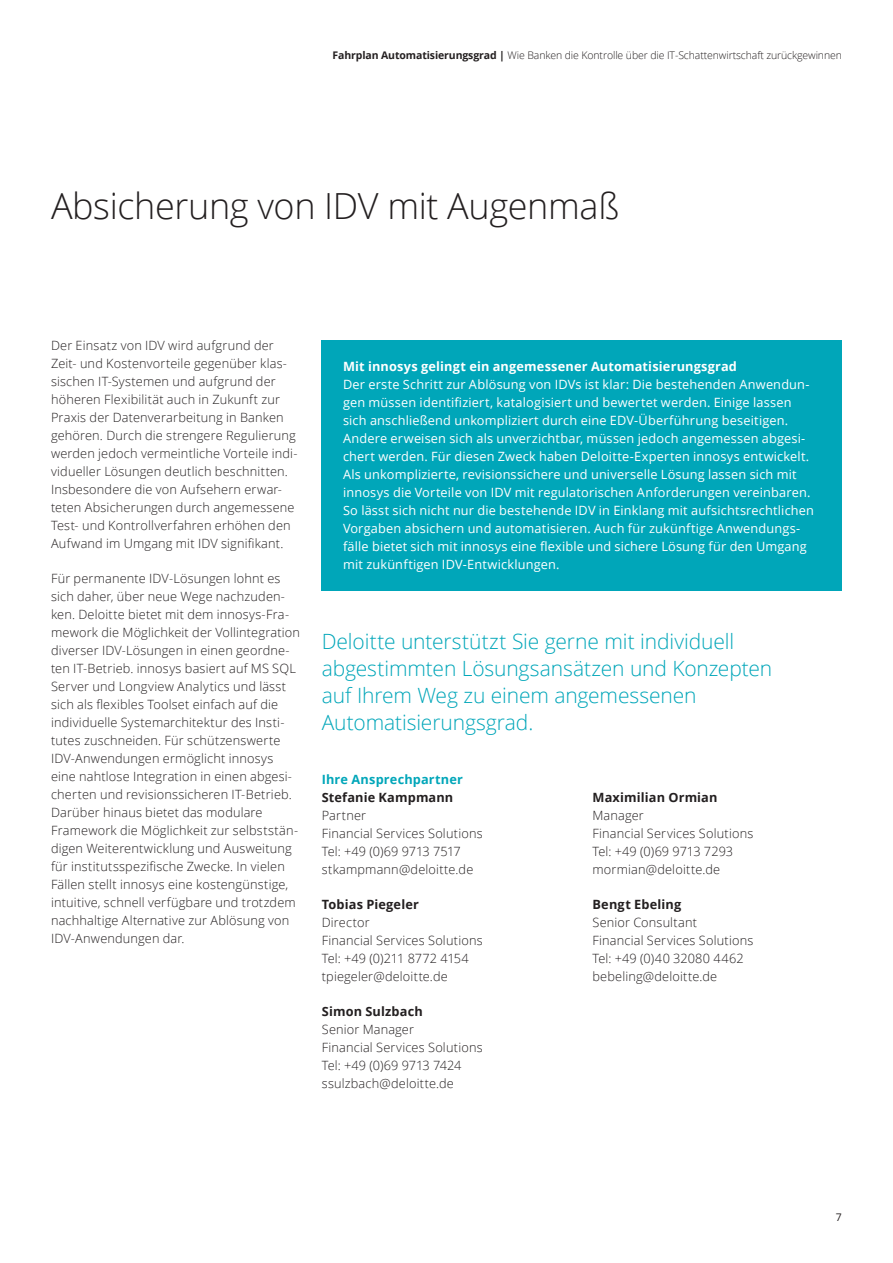
<style>
.page{position:relative;width:893px;height:1263px;background:#fff}
.page>*{position:absolute;margin:0;border:0;box-sizing:border-box;transform-origin:0 0}
.t1{font:300 36px "Open Sans";letter-spacing:-.01em;color:#231f20}
.t2{font:300 21px/27px "Open Sans";letter-spacing:-.005em;color:#00a6b9}
.t3{font:300 12.75px/18px "Open Sans";letter-spacing:.01em;color:#231f20}
.t4{font:12.75px/18px "Open Sans";letter-spacing:.015em;color:#fff}
.t5{font:700 12.75px "Open Sans";letter-spacing:.01em;color:#231f20}
.t6{font:700 12.75px "Open Sans";letter-spacing:.015em;color:#fff}
.t7{font:700 12.75px "Open Sans";letter-spacing:.015em;color:#00a6b9}
.t8{font:300 10.5px "Open Sans";letter-spacing:-.01em;color:#231f20}
.t9{font:10.5px "Open Sans";color:#231f20}
.s1{font-weight:700}
</style>
<div class="page">
<div style="left:322px;top:340px;width:520px;height:250px;background:#00a6b9"></div>
<p class="t8" style="left:332px;top:48px;width:511px"><span class="s1">Fahrplan Automatisierungsgrad |</span> Wie Banken die Kontrolle über die IT-Schattenwirtschaft zurückgewinnen</p>
<h1 class="t1" style="left:51px;top:181px;width:570px">Absicherung von IDV mit Augenmaß</h1>
<p class="t3" style="left:51px;top:336px;width:248px">Der Einsatz von IDV wird aufgrund der Zeit- und Kostenvorteile gegenüber klas&shy;sischen IT-Systemen und aufgrund der höheren Flexibilität auch in Zukunft zur Praxis der Datenverarbeitung in Banken gehören. Durch die strengere Regulierung werden jedoch vermeintliche Vorteile indi&shy;vidueller Lösungen deutlich beschnitten.<br>Insbesondere die von Aufsehern erwar&shy;teten Absicherungen durch angemessene Test- und Kontrollverfahren erhöhen den Aufwand im Umgang mit IDV signifikant.</p>
<p class="t3" style="left:51px;top:569px;width:251px">Für permanente IDV-Lösungen lohnt es sich daher, über neue Wege nachzuden&shy;ken. Deloitte bietet mit dem innosys-Fra&shy;mework die Möglichkeit der Vollintegration diverser IDV-Lösungen in einen geordne&shy;ten IT-Betrieb. innosys basiert auf MS SQL Server und Longview Analytics und lässt sich als flexibles Toolset einfach auf die individuelle Systemarchitektur des Insti&shy;tutes zuschneiden. Für schützenswerte IDV-Anwendungen ermöglicht innosys eine nahtlose Integration in einen abgesi&shy;cherten und revisionssicheren IT-Betrieb.<br>Darüber hinaus bietet das modulare Framework die Möglichkeit zur selbststän&shy;digen Weiterentwicklung und Ausweitung für institutsspezifische Zwecke. In vielen Fällen stellt innosys eine kostengünstige, intuitive, schnell verfügbare und trotzdem nachhaltige Alternative zur Ablösung von IDV-Anwendungen dar.</p>
<p class="t6" style="left:343px;top:358px;width:395px">Mit innosys gelingt ein angemessener Automatisierungsgrad</p>
<p class="t4" style="left:343px;top:375px;width:473px">Der erste Schritt zur Ablösung von IDVs ist klar: Die bestehenden Anwendun&shy;gen müssen identifiziert, katalogisiert und bewertet werden. Einige lassen sich anschließend unkompliziert durch eine EDV-Überführung beseitigen.<br>Andere erweisen sich als unverzichtbar, müssen jedoch angemessen abgesi&shy;chert werden. Für diesen Zweck haben Deloitte-Experten innosys entwickelt.<br>Als unkomplizierte, revisionssichere und universelle Lösung lassen sich mit innosys die Vorteile von IDV mit regulatorischen Anforderungen vereinbaren.<br>So lässt sich nicht nur die bestehende IDV in Einklang mit aufsichtsrechtlichen Vorgaben absichern und automatisieren. Auch für zukünftige Anwendungs&shy;fälle bietet sich mit innosys eine flexible und sichere Lösung für den Umgang mit zukünftigen IDV-Entwicklungen.</p>
<h2 class="t2" style="left:322px;top:627px;width:452px">Deloitte unterstützt Sie gerne mit individuell abgestimmten Lösungsansätzen und Konzepten auf Ihrem Weg zu einem angemessenen Automatisierungsgrad.</h2>
<p class="t7" style="left:322px;top:770px;width:143px">Ihre Ansprechpartner</p>
<p class="t5" style="left:322px;top:788px;width:133px">Stefanie Kampmann</p>
<p class="t3" style="left:322px;top:806px;width:162px">Partner<br>Financial Services Solutions<br>Tel: +49 (0)69 9713 7517 stkampmann@deloitte.de</p>
<p class="t5" style="left:322px;top:895px;width:99px">Tobias Piegeler</p>
<p class="t3" style="left:322px;top:913px;width:162px">Director<br>Financial Services Solutions<br>Tel: +49 (0)211 8772 4154 tpiegeler@deloitte.de</p>
<p class="t5" style="left:322px;top:1002px;width:103px">Simon Sulzbach</p>
<p class="t3" style="left:322px;top:1020px;width:162px">Senior Manager<br>Financial Services Solutions<br>Tel: +49 (0)69 9713 7424 ssulzbach@deloitte.de</p>
<p class="t5" style="left:592px;top:788px;width:126px">Maximilian Ormian</p>
<p class="t3" style="left:592px;top:806px;width:162px">Manager<br>Financial Services Solutions<br>Tel: +49 (0)69 9713 7293 mormian@deloitte.de</p>
<p class="t5" style="left:592px;top:895px;width:90px">Bengt Ebeling</p>
<p class="t3" style="left:592px;top:913px;width:162px">Senior Consultant<br>Financial Services Solutions<br>Tel: +49 (0)40 32080 4462 bebeling@deloitte.de</p>
<p class="t9" style="left:836px;top:1210px;width:8px">7</p>
</div>
